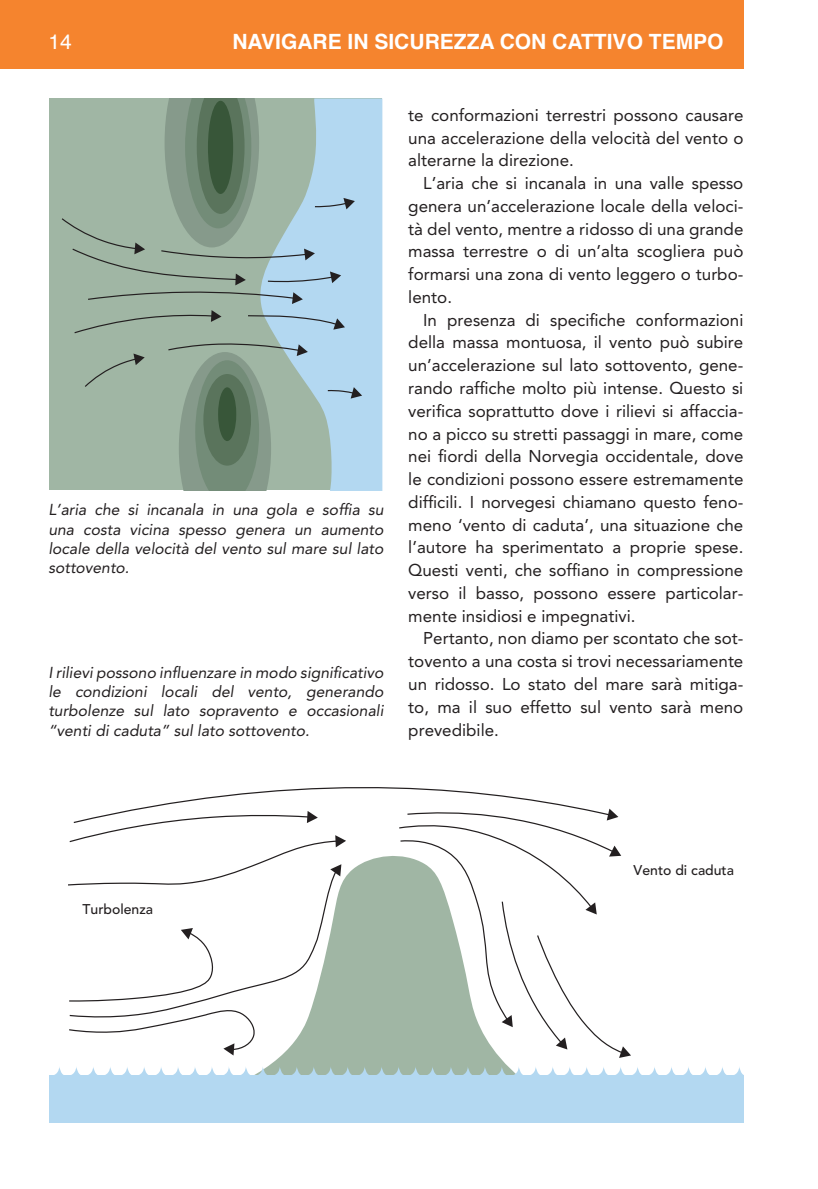
<style>
.page{position:relative;width:818px;height:1189px;background:#fff}
.page>*{position:absolute;margin:0;border:0;box-sizing:border-box;transform-origin:0 0}
.t1{font:700 21px "Helvetica";color:#fff}
.t2{font:21px "Helvetica";color:#fff}
.t3{font:16.97px/22.8px "Avenir LT Std";color:#231f20;text-align:justify}
.t4{font:italic 15.75px/19.2px "Avenir LT Std";color:#231f20;text-align:justify}
.t5{font:500 14px "Avenir LT Std";color:#231f20}
</style>
<div class="page">
<div style="left:0;top:0;width:743px;height:68px;background:#f5842e"></div>
<div style="left:49px;top:98px;width:333px;height:392px;background:#a0b6a4"></div>
<svg style="left:261px;top:98px;width:121px;height:392px;background:#b0d4e8"></svg>
<svg style="left:85px;top:353px;width:60px;height:34px"></svg>
<svg style="left:168px;top:342px;width:140px;height:148px"></svg>
<svg style="left:74px;top:310px;width:147px;height:24px"></svg>
<svg style="left:248px;top:314px;width:97px;height:15px"></svg>
<svg style="left:61px;top:98px;width:294px;height:206px"></svg>
<svg style="left:326px;top:387px;width:36px;height:11px"></svg>
<div style="left:270px;top:1057px;width:237px;height:8px;background:#a0b6a4"></div>
<svg style="left:56px;top:1065px;width:686px;height:9px"></svg>
<div style="left:49px;top:1074px;width:694px;height:48px;background:#b3d8f1"></div>
<svg style="left:68px;top:787px;width:563px;height:270px"></svg>
<p class="t2" style="left:48px;top:26px;width:25px">14</p>
<p class="t1" style="left:232px;top:25px;width:492px">NAVIGARE IN SICUREZZA CON CATTIVO TEMPO</p>
<p class="t4" style="left:48px;top:500px;width:336px">L’aria che si incanala in una gola e soffia su una costa vicina spesso genera un aumento locale della velocità del vento sul mare sul lato sottovento.</p>
<p class="t4" style="left:48px;top:663px;width:336px">I rilievi possono influenzare in modo significativo le condizioni locali del vento, generando turbolenze sul lato sopravento e occasionali “venti di caduta” sul lato sottovento.</p>
<p class="t3" style="left:408px;top:104px;width:336px">te conformazioni terrestri possono causare una accelerazione della velocità del vento o alterarne la direzione.</p>
<p class="t3" style="left:408px;top:172px;width:336px;text-indent:15px">L’aria che si incanala in una valle spesso genera un’accelerazione locale della veloci&shy;tà del vento, mentre a ridosso di una grande massa terrestre o di un’alta scogliera può formarsi una zona di vento leggero o turbo&shy;lento.</p>
<p class="t3" style="left:408px;top:308px;width:336px;text-indent:15px">In presenza di specifiche conformazioni della massa montuosa, il vento può subire un’accelerazione sul lato sottovento, gene&shy;rando raffiche molto più intense. Questo si verifica soprattutto dove i rilievi si affaccia&shy;no a picco su stretti passaggi in mare, come nei fiordi della Norvegia occidentale, dove le condizioni possono essere estremamente difficili. I norvegesi chiamano questo feno&shy;meno ‘vento di caduta’, una situazione che l’autore ha sperimentato a proprie spese.<br>Questi venti, che soffiano in compressione verso il basso, possono essere particolar&shy;mente insidiosi e impegnativi.</p>
<p class="t3" style="left:408px;top:627px;width:336px;text-indent:15px">Pertanto, non diamo per scontato che sot&shy;tovento a una costa si trovi necessariamente un ridosso. Lo stato del mare sarà mitiga&shy;to, ma il suo effetto sul vento sarà meno prevedibile.</p>
<p class="t5" style="left:83px;top:901px;width:72px">Turbolenza</p>
<p class="t5" style="left:633px;top:861px;width:102px">Vento di caduta</p>
</div>
